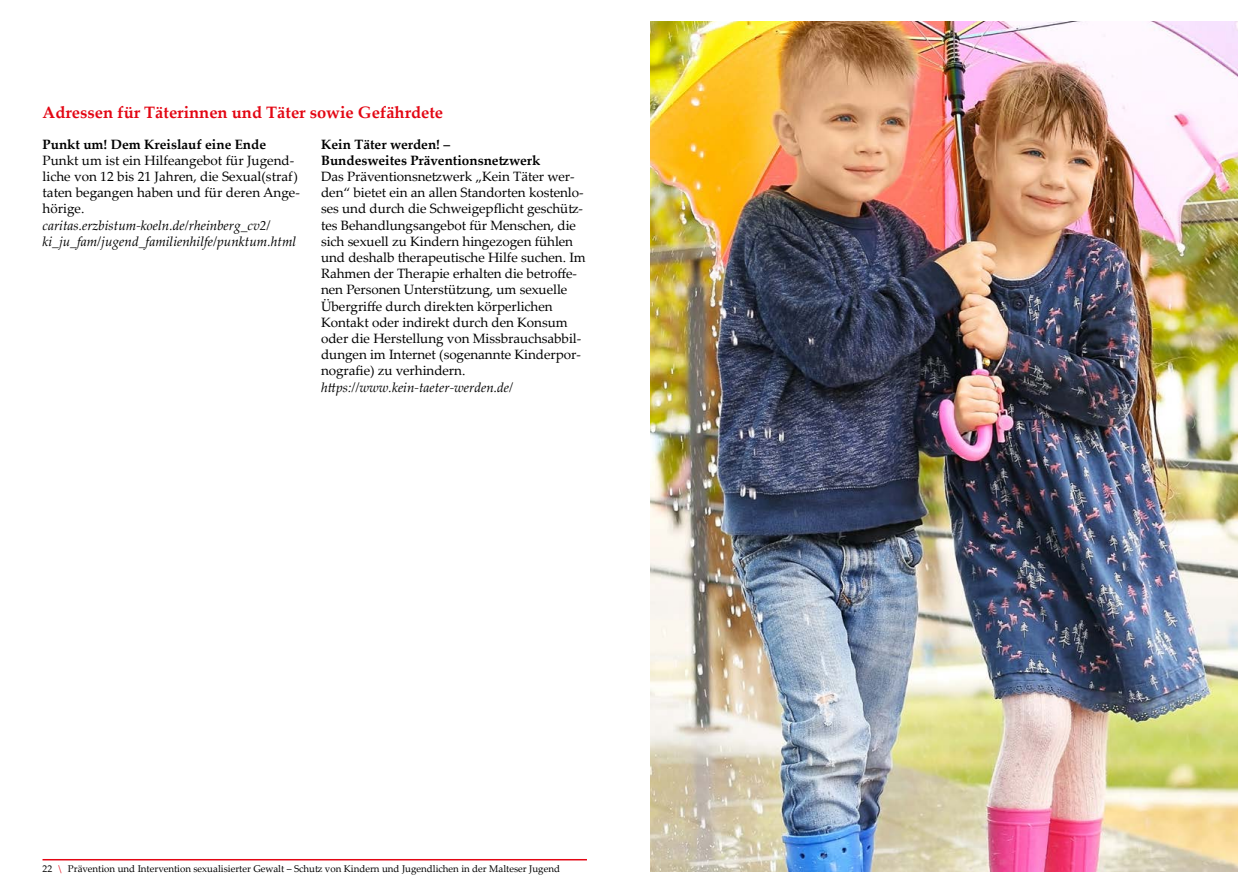
<style>
.page{position:relative;width:1259px;height:893px;background:#fff}
.page>*{position:absolute;margin:0;border:0;box-sizing:border-box;transform-origin:0 0}
.t1{font:700 16.5px "Palatino Linotype";color:#e30613}
.t2{font:13.5px/16.2px "Palatino Linotype";letter-spacing:-.005em;color:#000}
.t3{font:italic 13.5px/16.2px "Palatino Linotype";color:#000}
.t4{font:700 13.5px/16.2px "Palatino Linotype";color:#000}
.t5{font:9.75px "Palatino Linotype";color:#000}
.s1{color:#e30613}
</style>
<div class="page">
<hr style="left:43px;top:859px;width:544px;height:1px;background:#e30613">
<img style="left:651px;top:21px;width:586px;height:851px">
<p class="t1" style="left:43px;top:101px;width:402px">Adressen für Täterinnen und Täter sowie Gefährdete</p>
<p class="t4" style="left:43px;top:135px;width:225px">Punkt um! Dem Kreislauf eine Ende</p>
<p class="t2" style="left:43px;top:152px;width:259px">Punkt um ist ein Hilfeangebot für Jugend&shy;liche von 12 bis 21 Jahren, die Sexual(straf) taten begangen haben und für deren Ange&shy;hörige.</p>
<p class="t3" style="left:43px;top:216px;width:255px">caritas.erzbistum-koeln.de/rheinberg_cv2/ ki_ju_fam/jugend_familienhilfe/punktum.html</p>
<p class="t4" style="left:321px;top:135px;width:221px">Kein Täter werden! –<br>Bundesweites Präventionsnetzwerk</p>
<p class="t2" style="left:321px;top:168px;width:266px">Das Präventionsnetzwerk „Kein Täter wer&shy;den“ bietet ein an allen Standorten kostenlo&shy;ses und durch die Schweigepflicht geschütz&shy;tes Behandlungsangebot für Menschen, die sich sexuell zu Kindern hingezogen fühlen und deshalb therapeutische Hilfe suchen. Im Rahmen der Therapie erhalten die betroffe&shy;nen Personen Unterstützung, um sexuelle Übergriffe durch direkten körperlichen Kontakt oder indirekt durch den Konsum oder die Herstellung von Missbrauchsabbil&shy;dungen im Internet (sogenannte Kinderpor&shy;nografie) zu verhindern.</p>
<p class="t3" style="left:321px;top:378px;width:194px">https://www.kein-taeter-werden.de/</p>
<p class="t5" style="left:43px;top:861px;width:519px">22 <span class="s1">\</span> Prävention und Intervention sexualisierter Gewalt – Schutz von Kindern und Jugendlichen in der Malteser Jugend</p>
</div>
